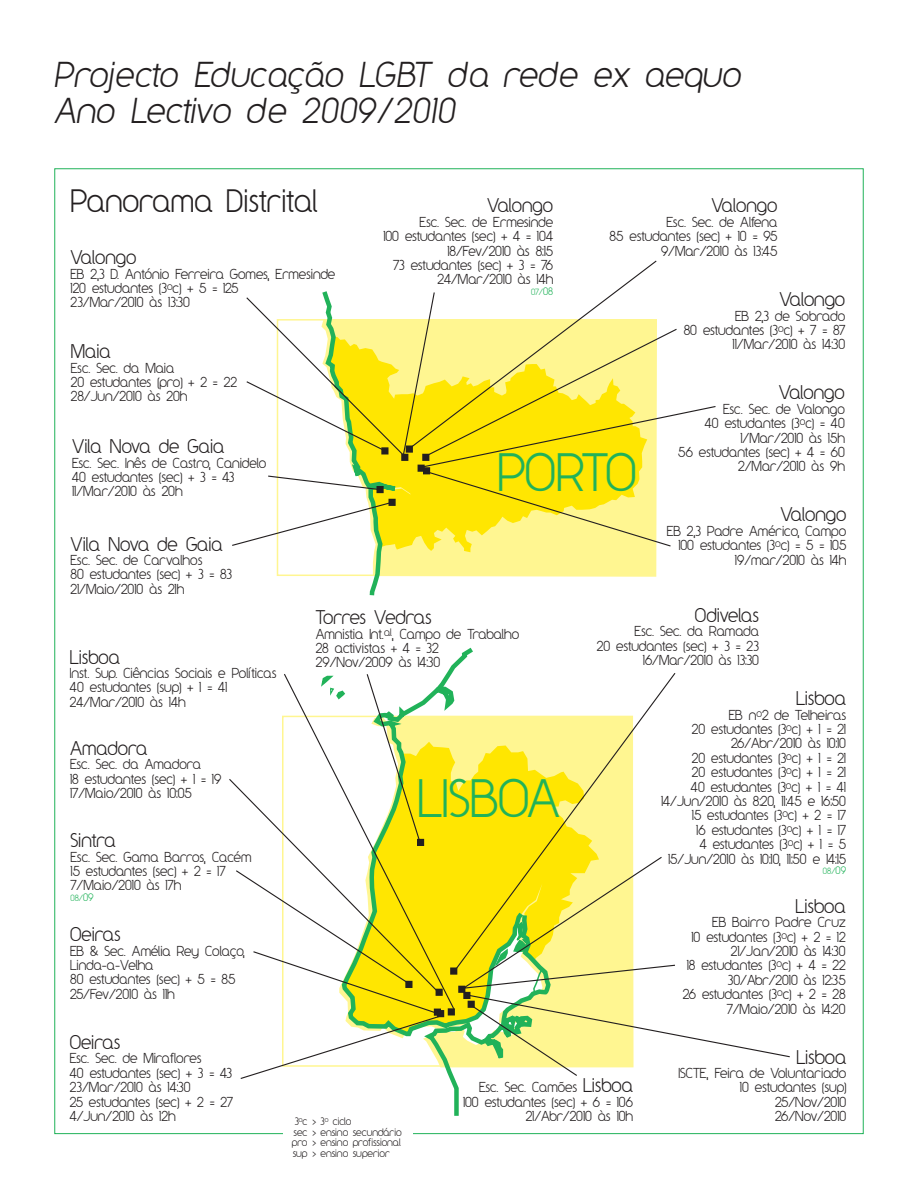
<style>
.page{position:relative;width:918px;height:1188px;background:#fff}
.page>*{position:absolute;margin:0;border:0;box-sizing:border-box;transform-origin:0 0}
.t1{font:45px "Y2 K Neophyte";color:#21b259}
.t2{font:italic 30px "Y2 K Neophyte";color:#231f20}
.t3{font:27px "Y2 K Neophyte";color:#231f20}
.t4{font:16.5px "Y2 K Neophyte";color:#231f20}
.t5{font:16.5px "Y2 K Neophyte";letter-spacing:-.02em;color:#231f20}
.t6{font:12px/14.4px "Y2 K Neophyte";color:#231f20;text-align:right}
.t7{font:9px "Y2 K Neophyte";color:#231f20}
.t8{font:7.5px "Y2 K Neophyte";color:#21b259}
.s1{font-size:9px}
.s2{font-size:16.5px}
</style>
<div class="page">
<div style="left:546px;top:547px;width:111px;height:30px;background:#fff691"></div>
<svg style="left:319px;top:547px;width:227px;height:126px"></svg>
<svg style="left:232px;top:291px;width:484px;height:256px"></svg>
<svg style="left:229px;top:778px;width:54px;height:78px"></svg>
<svg style="left:283px;top:673px;width:170px;height:183px"></svg>
<div style="left:417px;top:839px;width:7px;height:7px;background:#231f20"></div>
<svg style="left:236px;top:856px;width:554px;height:260px"></svg>
<svg style="left:453px;top:672px;width:224px;height:301px"></svg>
<div style="left:312px;top:1115px;width:100px;height:47px;background:#fff"></div>
<div style="left:284px;top:1115px;width:24px;height:45px;background:#fff"></div>
<p class="t2" style="left:54px;top:54px;width:689px">Projecto Educação LGBT da rede ex aequo</p>
<p class="t2" style="left:54px;top:90px;width:404px">Ano Lectivo de 2009/2010</p>
<p class="t3" style="left:70px;top:182px;width:248px">Panorama Distrital</p>
<p class="t4" style="left:487px;top:194px;width:67px">Valongo</p>
<p class="t6" style="left:420px;top:214px;width:135px">Esc. Sec. de Ermesinde</p>
<p class="t6" style="left:383px;top:229px;width:171px">100 estudantes (sec) + 4 = 104</p>
<p class="t6" style="left:447px;top:243px;width:107px">18/Fev/2010 às 8:15</p>
<p class="t6" style="left:393px;top:258px;width:162px">73 estudantes (sec) + 3 = 76</p>
<p class="t6" style="left:438px;top:272px;width:117px">24/Mar/2010 às 14h</p>
<p class="t8" style="left:531px;top:287px;width:24px">07/<span class="s1">08</span></p>
<p class="t4" style="left:711px;top:194px;width:67px">Valongo</p>
<p class="t6" style="left:666px;top:214px;width:112px">Esc. Sec. de Alfena</p>
<p class="t6" style="left:610px;top:229px;width:169px">85 estudantes (sec) + 10 = 95</p>
<p class="t6" style="left:661px;top:243px;width:118px">9/Mar/2010 às 13:45</p>
<p class="t4" style="left:70px;top:246px;width:67px">Valongo</p>
<p class="t6" style="left:70px;top:266px;width:266px">EB 2,3 D. António Ferreira Gomes, Ermesinde</p>
<p class="t6" style="left:70px;top:281px;width:170px">120 estudantes (3<sup>o</sup>c) + 5 = 125</p>
<p class="t6" style="left:70px;top:295px;width:121px">23/Mar/2010 às 13:30</p>
<p class="t4" style="left:779px;top:288px;width:67px">Valongo</p>
<p class="t6" style="left:735px;top:308px;width:112px">EB 2,3 de Sobrado</p>
<p class="t6" style="left:684px;top:323px;width:163px">80 estudantes (3<sup>o</sup>c) + 7 = 87</p>
<p class="t6" style="left:733px;top:337px;width:114px">11/Mar/2010 às 14:30</p>
<p class="t4" style="left:71px;top:340px;width:41px">Maia</p>
<p class="t6" style="left:71px;top:360px;width:105px">Esc. Sec. da Maia</p>
<p class="t6" style="left:71px;top:375px;width:168px">20 estudantes (pro) + 2 = 22</p>
<p class="t6" style="left:71px;top:389px;width:118px">28/Jun/2010 às 20h</p>
<p class="t4" style="left:779px;top:381px;width:67px">Valongo</p>
<p class="t6" style="left:723px;top:401px;width:123px">Esc. Sec. de Valongo</p>
<p class="t6" style="left:705px;top:416px;width:142px">40 estudantes (3<sup>o</sup>c) = 40</p>
<p class="t6" style="left:740px;top:430px;width:106px">1/Mar/2010 às 15h</p>
<p class="t6" style="left:678px;top:445px;width:168px">56 estudantes (sec) + 4 = 60</p>
<p class="t6" style="left:738px;top:459px;width:108px">2/Mar/2010 às 9h</p>
<p class="t4" style="left:72px;top:435px;width:154px">Vila Nova de Gaia</p>
<p class="t6" style="left:72px;top:455px;width:196px">Esc. Sec. Inês de Castro, Canidelo</p>
<p class="t6" style="left:72px;top:470px;width:164px">40 estudantes (sec) + 3 = 43</p>
<p class="t6" style="left:72px;top:484px;width:112px">11/Mar/2010 às 20h</p>
<p class="t1" style="left:497px;top:442px;width:141px">PORTO</p>
<p class="t4" style="left:70px;top:532px;width:154px">Vila Nova de Gaia</p>
<p class="t6" style="left:70px;top:553px;width:133px">Esc. Sec. de Carvalhos</p>
<p class="t6" style="left:70px;top:567px;width:163px">80 estudantes (sec) + 3 = 83</p>
<p class="t6" style="left:70px;top:581px;width:115px">21/Maio/2010 às 21h</p>
<p class="t4" style="left:70px;top:645px;width:52px">Lisboa</p>
<p class="t6" style="left:70px;top:666px;width:208px">Inst. Sup. Ciências Sociais e Políticas</p>
<p class="t6" style="left:70px;top:680px;width:159px">40 estudantes (sup) + 1 = 41</p>
<p class="t6" style="left:70px;top:694px;width:117px">24/Mar/2010 às 14h</p>
<p class="t4" style="left:70px;top:737px;width:79px">Amadora</p>
<p class="t6" style="left:70px;top:757px;width:132px">Esc. Sec. da Amadora</p>
<p class="t6" style="left:70px;top:771px;width:153px">18 estudantes (sec) + 1 = 19</p>
<p class="t6" style="left:70px;top:786px;width:123px">17/Maio/2010 às 10:05</p>
<p class="t4" style="left:70px;top:829px;width:47px">Sintra</p>
<p class="t6" style="left:70px;top:849px;width:182px">Esc. Sec. Gama Barros, Cacém</p>
<p class="t6" style="left:70px;top:864px;width:157px">15 estudantes (sec) + 2 = 17</p>
<p class="t6" style="left:70px;top:878px;width:112px">7/Maio/2010 às 17h</p>
<p class="t8" style="left:70px;top:893px;width:25px">08/<span class="s1">09</span></p>
<p class="t4" style="left:70px;top:923px;width:52px">Oeiras</p>
<p class="t6" style="left:70px;top:943px;width:176px">EB &amp; Sec. Amélia Rey Colaço,</p>
<p class="t6" style="left:70px;top:958px;width:85px">Linda-a-Velha</p>
<p class="t6" style="left:70px;top:972px;width:167px">80 estudantes (sec) + 5 = 85</p>
<p class="t6" style="left:70px;top:986px;width:106px">25/Fev/2010 às 11h</p>
<p class="t4" style="left:70px;top:1031px;width:52px">Oeiras</p>
<p class="t6" style="left:70px;top:1051px;width:133px">Esc. Sec. de Miraflores</p>
<p class="t6" style="left:70px;top:1065px;width:164px">40 estudantes (sec) + 3 = 43</p>
<p class="t6" style="left:70px;top:1080px;width:122px">23/Mar/2010 às 14:30</p>
<p class="t6" style="left:70px;top:1094px;width:165px">25 estudantes (sec) + 2 = 27</p>
<p class="t6" style="left:70px;top:1109px;width:107px">4/Jun/2010 às 12h</p>
<p class="t5" style="left:316px;top:606px;width:117px">Torres Vedras</p>
<p class="t6" style="left:316px;top:626px;width:205px">Amnistia Int.<sup>al</sup>, Campo de Trabalho</p>
<p class="t6" style="left:316px;top:641px;width:124px">28 activistas + 4 = 32</p>
<p class="t6" style="left:316px;top:655px;width:126px">29/Nov/2009 às 14:30</p>
<p class="t4" style="left:780px;top:503px;width:67px">Valongo</p>
<p class="t6" style="left:667px;top:523px;width:181px">EB 2,3 Padre Américo, Campo</p>
<p class="t6" style="left:678px;top:538px;width:169px">100 estudantes (3<sup>o</sup>c) = 5 = 105</p>
<p class="t6" style="left:735px;top:552px;width:113px">19/mar/2010 às 14h</p>
<p class="t4" style="left:695px;top:604px;width:66px">Odivelas</p>
<p class="t6" style="left:635px;top:624px;width:126px">Esc. Sec. da Ramada</p>
<p class="t6" style="left:597px;top:638px;width:164px">20 estudantes (sec) + 3 = 23</p>
<p class="t6" style="left:643px;top:653px;width:118px">16/Mar/2010 às 13:30</p>
<p class="t1" style="left:418px;top:768px;width:144px">LISBOA</p>
<p class="t7" style="left:295px;top:1115px;width:14px">3<sup>o</sup>c</p>
<p class="t7" style="left:294px;top:1126px;width:15px">sec</p>
<p class="t7" style="left:292px;top:1136px;width:17px">pro</p>
<p class="t7" style="left:293px;top:1147px;width:16px">sup</p>
<p class="t7" style="left:312px;top:1115px;width:40px">&gt; 3<sup>o</sup> ciclo</p>
<p class="t7" style="left:312px;top:1126px;width:91px">&gt; ensino secundário</p>
<p class="t7" style="left:312px;top:1136px;width:90px">&gt; ensino profissional</p>
<p class="t7" style="left:312px;top:1147px;width:79px">&gt; ensino superior</p>
<p class="t6" style="left:479px;top:1080px;width:155px">Esc. Sec. Camões <span class="s2">Lisboa</span></p>
<p class="t6" style="left:463px;top:1094px;width:172px">100 estudantes (sec) + 6 = 106</p>
<p class="t6" style="left:526px;top:1109px;width:109px">21/Abr/2010 às 10h</p>
<p class="t4" style="left:796px;top:687px;width:52px">Lisboa</p>
<p class="t6" style="left:729px;top:707px;width:119px">EB n<sup>o</sup>2 de Telheiras</p>
<p class="t6" style="left:692px;top:722px;width:156px">20 estudantes (3<sup>o</sup>c) + 1 = 21</p>
<p class="t6" style="left:731px;top:736px;width:116px">26/Abr/2010 às 10:10</p>
<p class="t6" style="left:692px;top:750px;width:156px">20 estudantes (3<sup>o</sup>c) + 1 = 21</p>
<p class="t6" style="left:692px;top:765px;width:156px">20 estudantes (3<sup>o</sup>c) + 1 = 21</p>
<p class="t6" style="left:691px;top:779px;width:157px">40 estudantes (3<sup>o</sup>c) + 1 = 41</p>
<p class="t6" style="left:661px;top:794px;width:187px">14/Jun/2010 às 8:20, 11:45 e 16:50</p>
<p class="t6" style="left:692px;top:808px;width:156px">15 estudantes (3<sup>o</sup>c) + 2 = 17</p>
<p class="t6" style="left:696px;top:822px;width:151px">16 estudantes (3<sup>o</sup>c) + 1 = 17</p>
<p class="t6" style="left:700px;top:837px;width:148px">4 estudantes (3<sup>o</sup>c) + 1 = 5</p>
<p class="t6" style="left:668px;top:851px;width:179px">15/Jun/2010 às 10:10, 11:50 e 14:15</p>
<p class="t8" style="left:823px;top:866px;width:25px">08/<span class="s1">09</span></p>
<p class="t4" style="left:796px;top:895px;width:52px">Lisboa</p>
<p class="t6" style="left:712px;top:915px;width:135px">EB Bairro Padre Cruz</p>
<p class="t6" style="left:691px;top:929px;width:156px">10 estudantes (3<sup>o</sup>c) + 2 = 12</p>
<p class="t6" style="left:731px;top:944px;width:116px">21/Jan/2010 às 14:30</p>
<p class="t6" style="left:687px;top:958px;width:160px">18 estudantes (3<sup>o</sup>c) + 4 = 22</p>
<p class="t6" style="left:683px;top:972px;width:164px">30/Abr/2010 às 12:35<br>26 estudantes (3<sup>o</sup>c) + 2 = 28</p>
<p class="t6" style="left:727px;top:1001px;width:120px">7/Maio/2010 às 14:20</p>
<p class="t4" style="left:796px;top:1045px;width:52px">Lisboa</p>
<p class="t6" style="left:678px;top:1066px;width:170px">ISCTE, Feira de Voluntariado</p>
<p class="t6" style="left:740px;top:1080px;width:108px">10 estudantes (sup)</p>
<p class="t6" style="left:775px;top:1094px;width:73px">25/Nov/2010</p>
<p class="t6" style="left:775px;top:1109px;width:73px">26/Nov/2010</p>
</div>
